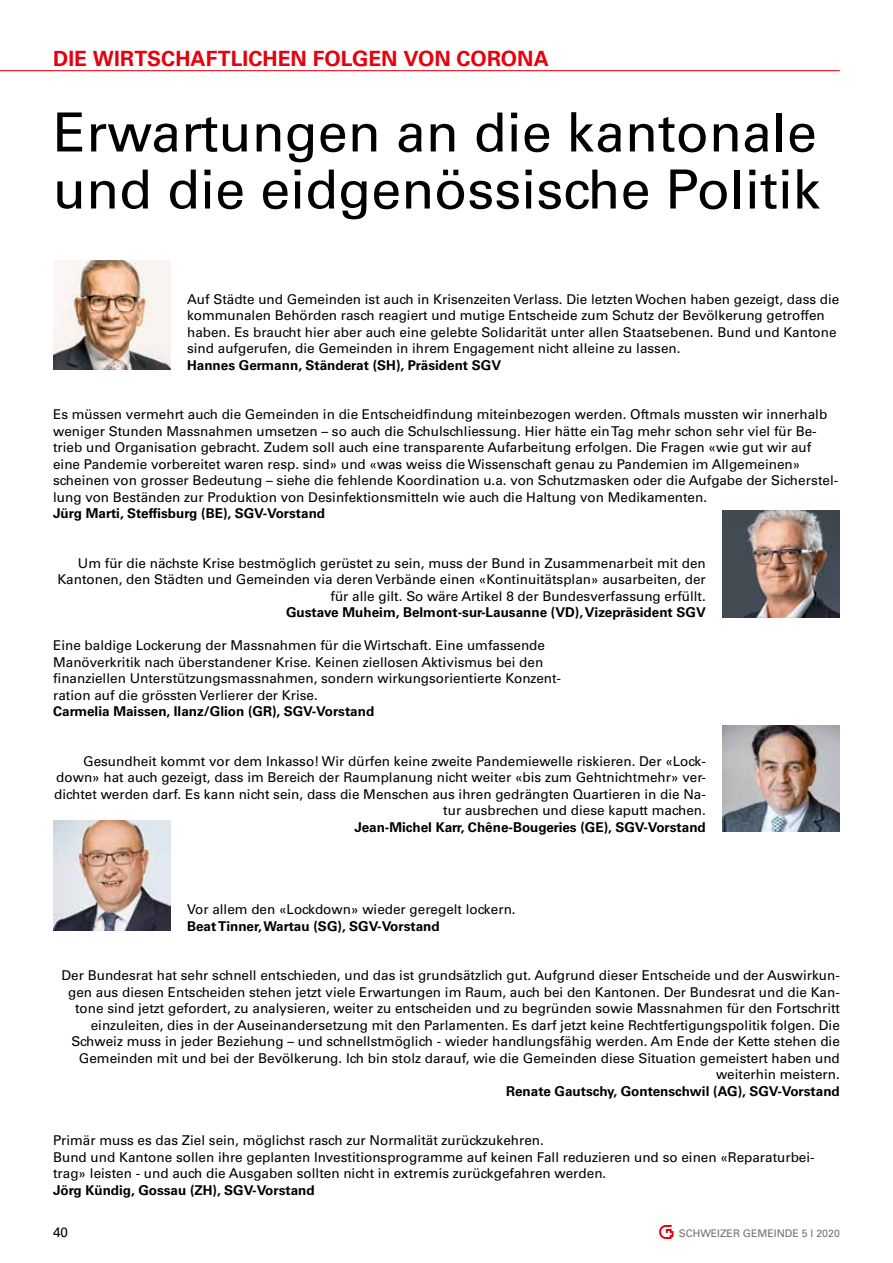
<style>
.page{position:relative;width:893px;height:1263px;background:#fff}
.page>*{position:absolute;margin:0;border:0;box-sizing:border-box;transform-origin:0 0}
.t1{font:54px/57px "Univers LT Std";color:#000}
.t2{font:700 21px "Univers LT Std";color:#e7000e}
.t3{font:13.5px/16.5px "Univers LT Std";color:#000}
.t4{font:700 13.5px "Univers LT Std";color:#000}
.t5{font:10.5px "Univers LT Std";color:#6f7070}
</style>
<div class="page">
<hr style="left:0;top:70px;width:840px;height:1px;background:#e7000e">
<svg style="left:659px;top:1225px;width:14px;height:14px"></svg>
<img style="left:53px;top:260px;width:117px;height:110px">
<img style="left:723px;top:511px;width:117px;height:106px">
<img style="left:723px;top:725px;width:117px;height:107px">
<img style="left:53px;top:820px;width:117px;height:111px">
<h2 class="t2" style="left:53px;top:46px;width:497px">DIE WIRTSCHAFTLICHEN FOLGEN VON CORONA</h2>
<h1 class="t1" style="left:53px;top:104px;width:768px">Erwartungen an die kantonale und die eidgenössische Politik</h1>
<p class="t3" style="left:187px;top:291px;width:654px">Auf Städte und Gemeinden ist auch in Krisenzeiten Verlass. Die letzten Wochen haben gezeigt, dass die kommunalen Behörden rasch reagiert und mutige Entscheide zum Schutz der Bevölkerung getroffen haben. Es braucht hier aber auch eine gelebte Solidarität unter allen Staatsebenen. Bund und Kantone sind aufgerufen, die Gemeinden in ihrem Engagement nicht alleine zu lassen.</p>
<p class="t4" style="left:187px;top:357px;width:316px">Hannes Germann, Ständerat (SH), Präsident SGV</p>
<p class="t3" style="left:53px;top:406px;width:787px">Es müssen vermehrt auch die Gemeinden in die Entscheidfindung miteinbezogen werden. Oftmals mussten wir innerhalb weniger Stunden Massnahmen umsetzen – so auch die Schulschliessung. Hier hätte ein Tag mehr schon sehr viel für Be&shy;trieb und Organisation gebracht. Zudem soll auch eine transparente Aufarbeitung erfolgen. Die Fragen «wie gut wir auf eine Pandemie vorbereitet waren resp. sind» und «was weiss die Wissenschaft genau zu Pandemien im Allgemeinen» scheinen von grosser Bedeutung – siehe die fehlende Koordination u.a. von Schutzmasken oder die Aufgabe der Sicherstel&shy;lung von Beständen zur Produktion von Desinfektionsmitteln wie auch die Haltung von Medikamenten.</p>
<p class="t4" style="left:53px;top:505px;width:274px">Jürg Marti, Steffisburg (BE), SGV-Vorstand</p>
<p class="t3" style="left:57px;top:555px;width:650px;text-align:right">Um für die nächste Krise bestmöglich gerüstet zu sein, muss der Bund in Zusammenarbeit mit den<br>Kantonen, den Städten und Gemeinden via deren Verbände einen «Kontinuitätsplan» ausarbeiten, der für alle gilt. So wäre Artikel 8 der Bundesverfassung erfüllt.</p>
<p class="t4" style="left:286px;top:604px;width:421px">Gustave Muheim, Belmont-sur-Lausanne (VD), Vizepräsident SGV</p>
<p class="t3" style="left:53px;top:637px;width:509px">Eine baldige Lockerung der Massnahmen für die Wirtschaft. Eine umfassende Manöverkritik nach überstandener Krise. Keinen ziellosen Aktivismus bei den finanziellen Unterstützungsmassnahmen, sondern wirkungsorientierte Konzent&shy;ration auf die grössten Verlierer der Krise.</p>
<p class="t4" style="left:53px;top:703px;width:323px">Carmelia Maissen, Ilanz/Glion (GR), SGV-Vorstand</p>
<p class="t3" style="left:54px;top:753px;width:653px;text-align:right">Gesundheit kommt vor dem Inkasso! Wir dürfen keine zweite Pandemiewelle riskieren. Der «Lock&shy;down» hat auch gezeigt, dass im Bereich der Raumplanung nicht weiter «bis zum Gehtnichtmehr» ver&shy;dichtet werden darf. Es kann nicht sein, dass die Menschen aus ihren gedrängten Quartieren in die Na&shy;tur ausbrechen und diese kaputt machen.</p>
<p class="t4" style="left:354px;top:819px;width:353px">Jean-Michel Karr, Chêne-Bougeries (GE), SGV-Vorstand</p>
<p class="t3" style="left:187px;top:901px;width:330px">Vor allem den «Lockdown» wieder geregelt lockern.</p>
<p class="t4" style="left:187px;top:918px;width:254px">Beat Tinner, Wartau (SG), SGV-Vorstand</p>
<p class="t3" style="left:62px;top:967px;width:780px;text-align:right">Der Bundesrat hat sehr schnell entschieden, und das ist grundsätzlich gut. Aufgrund dieser Entscheide und der Auswirkun&shy;gen aus diesen Entscheiden stehen jetzt viele Erwartungen im Raum, auch bei den Kantonen. Der Bundesrat und die Kan&shy;tone sind jetzt gefordert, zu analysieren, weiter zu entscheiden und zu begründen sowie Massnahmen für den Fortschritt einzuleiten, dies in der Auseinandersetzung mit den Parlamenten. Es darf jetzt keine Rechtfertigungspolitik folgen. Die Schweiz muss in jeder Beziehung – und schnellstmöglich - wieder handlungsfähig werden. Am Ende der Kette stehen die Gemeinden mit und bei der Bevölkerung. Ich bin stolz darauf, wie die Gemeinden diese Situation gemeistert haben und weiterhin meistern.</p>
<p class="t4" style="left:506px;top:1083px;width:335px">Renate Gautschy, Gontenschwil (AG), SGV-Vorstand</p>
<p class="t3" style="left:53px;top:1132px;width:763px">Primär muss es das Ziel sein, möglichst rasch zur Normalität zurückzukehren.<br>Bund und Kantone sollen ihre geplanten Investitionsprogramme auf keinen Fall reduzieren und so einen «Reparaturbei&shy;trag» leisten - und auch die Ausgaben sollten nicht in extremis zurückgefahren werden.</p>
<p class="t4" style="left:53px;top:1182px;width:263px">Jörg Kündig, Gossau (ZH), SGV-Vorstand</p>
<p class="t3" style="left:53px;top:1224px;width:17px">40</p>
<p class="t5" style="left:679px;top:1227px;width:163px">SCHWEIZER GEMEINDE 5 l 2020</p>
</div>
